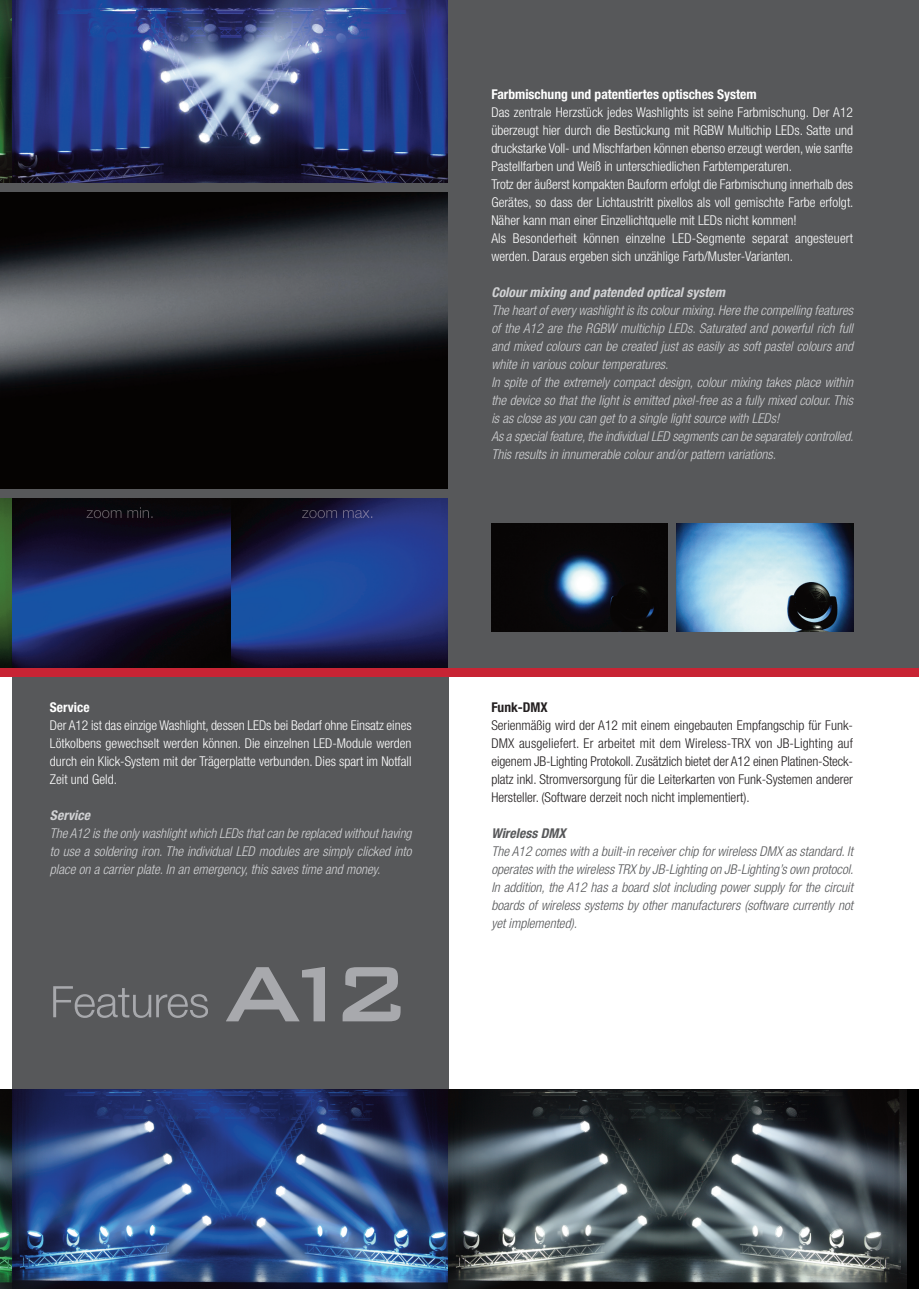
<style>
.page{position:relative;width:919px;height:1289px;background:#fff}
.page>*{position:absolute;margin:0;border:0;box-sizing:border-box;transform-origin:0 0}
.t1{font:300 condensed 13.5px/18px "Helvetica Neue LT Std";color:#fff;text-align:justify}
.t2{font:italic 300 condensed 13.5px/18px "Helvetica Neue LT Std";color:#d1d2d4;text-align:justify}
.t3{font:300 condensed 13.5px/18px "Helvetica Neue LT Std";color:#231f20;text-align:justify}
.t4{font:italic 300 condensed 13.5px/18px "Helvetica Neue LT Std";color:#57585a;text-align:justify}
.t5{font:700 condensed 13.5px "Helvetica Neue";color:#fff}
.t6{font:italic 700 condensed 13.5px "Helvetica Neue";letter-spacing:.005em;color:#d1d2d4}
.t7{font:italic 700 condensed 13.5px "Helvetica Neue";letter-spacing:.005em;color:#57585a}
.t8{font:700 condensed 13.5px "Helvetica Neue";color:#231f20}
</style>
<div class="page">
<img style="left:0;top:191px;width:449px;height:298px">
<div style="left:13px;top:668px;width:436px;height:608px;background:#57585a"></div>
<img style="left:0;top:497px;width:13px;height:171px">
<svg style="left:231px;top:497px;width:218px;height:171px"></svg>
<img style="left:0;top:0;width:13px;height:183px">
<svg style="left:13px;top:0;width:436px;height:183px"></svg>
<svg style="left:13px;top:1089px;width:436px;height:199px"></svg>
<div style="left:449px;top:0;width:469px;height:668px;background:#57585a"></div>
<svg style="left:53px;top:986px;width:155px;height:31px"></svg>
<svg style="left:226px;top:967px;width:174px;height:54px"></svg>
<div style="left:0;top:183px;width:449px;height:8px;background:#57585a"></div>
<img style="left:491px;top:523px;width:177px;height:109px">
<img style="left:676px;top:523px;width:177px;height:109px">
<svg style="left:13px;top:497px;width:218px;height:171px"></svg>
<img style="left:86px;top:507px;width:66px;height:11px">
<img style="left:302px;top:510px;width:70px;height:8px">
<svg style="left:449px;top:1089px;width:469px;height:199px"></svg>
<div style="left:0;top:489px;width:449px;height:8px;background:#57585a"></div>
<div style="left:0;top:668px;width:918px;height:8px;background:#c82434"></div>
<p class="t5" style="left:491px;top:89px;width:267px">Farbmischung und patentiertes optisches System</p>
<p class="t1" style="left:491px;top:104px;width:363px;text-align:left">Das zentrale Herzstück jedes Washlights ist seine Farbmischung. Der A12 überzeugt hier durch die Bestückung mit RGBW Multichip LEDs. Satte und druckstarke Voll- und Mischfarben können ebenso erzeugt werden, wie sanfte Pastellfarben und Weiß in unterschiedlichen Farbtemperaturen.<br>Trotz der äußerst kompakten Bauform erfolgt die Farbmischung innerhalb des Gerätes, so dass der Lichtaustritt pixellos als voll gemischte Farbe erfolgt.<br>Näher kann man einer Einzellichtquelle mit LEDs nicht kommen!<br>Als Besonderheit können einzelne LED-Segmente separat angesteuert werden. Daraus ergeben sich unzählige Farb/Muster-Varianten.</p>
<p class="t6" style="left:491px;top:287px;width:235px">Colour mixing and patended optical system</p>
<p class="t2" style="left:491px;top:302px;width:366px;text-align:left">The heart of every washlight is its colour mixing. Here the compelling features of the A12 are the RGBW multichip LEDs. Saturated and powerful rich full and mixed colours can be created just as easily as soft pastel colours and white in various colour temperatures.<br>In spite of the extremely compact design, colour mixing takes place within the device so that the light is emitted pixel-free as a fully mixed colour. This is as close as you can get to a single light source with LEDs!<br>As a special feature, the individual LED segments can be separately controlled.<br>This results in innumerable colour and/or pattern variations.</p>
<p class="t5" style="left:50px;top:702px;width:41px">Service</p>
<p class="t1" style="left:50px;top:717px;width:363px">Der A12 ist das einzige Washlight, dessen LEDs bei Bedarf ohne Einsatz eines Lötkolbens gewechselt werden können. Die einzelnen LED-Module werden durch ein Klick-System mit der Trägerplatte verbunden. Dies spart im Notfall Zeit und Geld.</p>
<p class="t6" style="left:50px;top:810px;width:41px">Service</p>
<p class="t2" style="left:50px;top:825px;width:365px">The A12 is the only washlight which LEDs that can be replaced without having to use a soldering iron. The individual LED modules are simply clicked into place on a carrier plate. In an emergency, this saves time and money.</p>
<p class="t8" style="left:491px;top:702px;width:58px">Funk-DMX</p>
<p class="t3" style="left:491px;top:717px;width:363px">Serienmäßig wird der A12 mit einem eingebauten Empfangschip für Funk-DMX ausgeliefert. Er arbeitet mit dem Wireless-TRX von JB-Lighting auf eigenem JB-Lighting Protokoll. Zusätzlich bietet der A12 einen Platinen-Steck&shy;platz inkl. Stromversorgung für die Leiterkarten von Funk-Systemen anderer Hersteller. (Software derzeit noch nicht implementiert).</p>
<p class="t7" style="left:491px;top:828px;width:76px">Wireless DMX</p>
<p class="t4" style="left:491px;top:843px;width:366px">The A12 comes with a built-in receiver chip for wireless DMX as standard. It operates with the wireless TRX by JB-Lighting on JB-Lighting’s own protocol.<br>In addition, the A12 has a board slot including power supply for the circuit boards of wireless systems by other manufacturers (software currently not yet implemented).</p>
</div>
